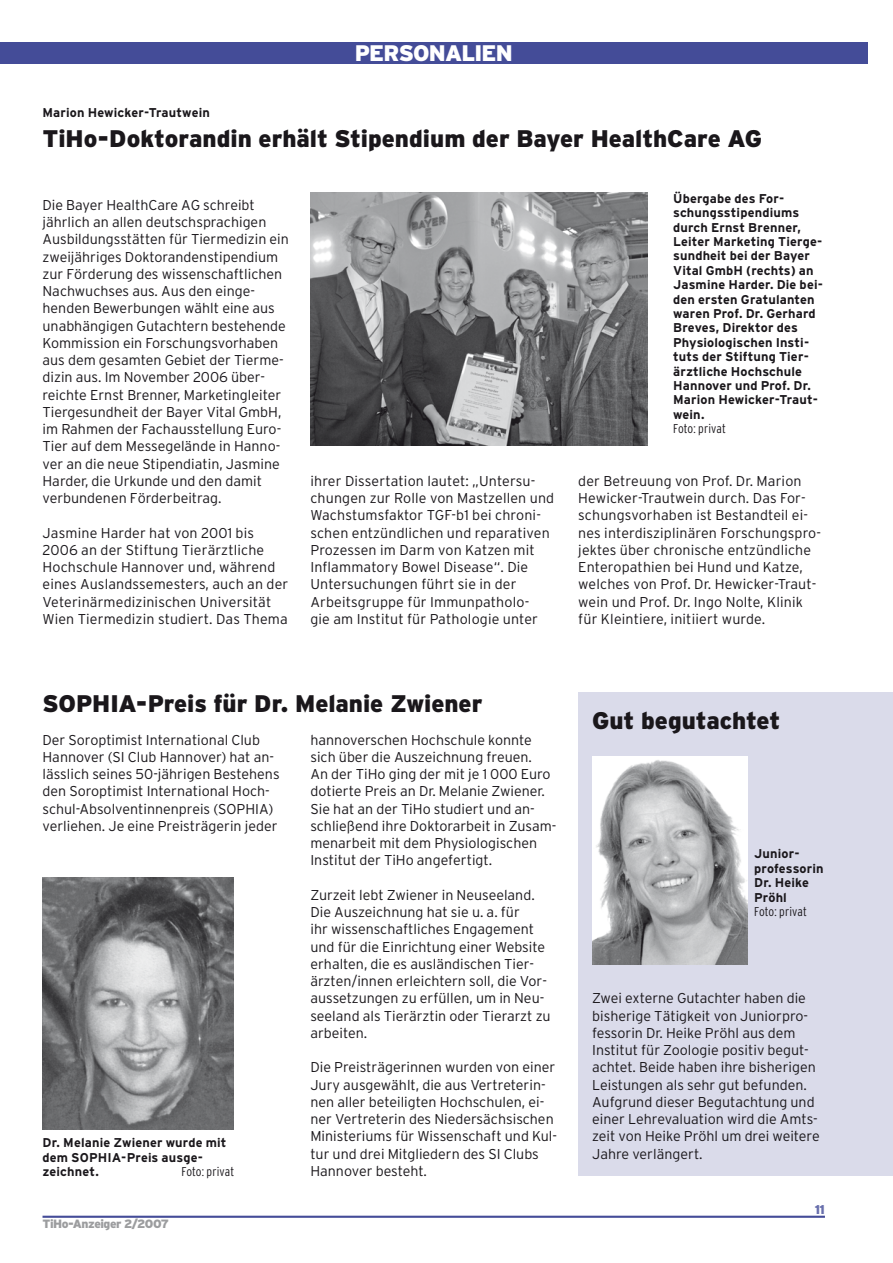
<style>
.page{position:relative;width:893px;height:1263px;background:#fff}
.page>*{position:absolute;margin:0;border:0;box-sizing:border-box;transform-origin:0 0}
.t1{font:900 24px "Interstate";color:#1a171b}
.t2{font:900 22.5px "Interstate";letter-spacing:-.035em;color:#fff}
.t3{font:300 14.25px/17.2px "Interstate";color:#1a171b}
.t4{font:700 12.75px/14.4px "Interstate";letter-spacing:.01em;color:#1a171b}
.t5{font:300 condensed 12.75px "Interstate";letter-spacing:.01em;color:#1a171b}
.t6{font:900 12.75px "Interstate";color:#6970ad}
.t7{font:900 12px "Interstate";letter-spacing:-.035em;color:#9c9d9f}
</style>
<div class="page">
<div style="left:578px;top:693px;width:315px;height:483px;background:#dadbea"></div>
<hr style="left:43px;top:1216px;width:782px;height:2px;background:#444c98">
<img style="left:310px;top:193px;width:338px;height:253px">
<img style="left:43px;top:878px;width:191px;height:252px">
<img style="left:592px;top:756px;width:155px;height:208px">
<div style="left:0;top:43px;width:867px;height:21px;background:#444c98"></div>
<h2 class="t2" style="left:355px;top:40px;width:160px">PERSONALIEN</h2>
<p class="t4" style="left:43px;top:105px;width:169px">Marion Hewicker-Trautwein</p>
<h1 class="t1" style="left:43px;top:125px;width:721px">TiHo-Doktorandin erhält Stipendium der Bayer HealthCare AG</h1>
<p class="t3" style="left:43px;top:196px;width:248px">Die Bayer HealthCare AG schreibt jährlich an allen deutschsprachigen Ausbildungsstätten für Tiermedizin ein zweijähriges Doktorandenstipendium zur Förderung des wissenschaftlichen Nachwuchses aus. Aus den einge&shy;henden Bewerbungen wählt eine aus unabhängigen Gutachtern bestehende Kommission ein Forschungsvorhaben aus dem gesamten Gebiet der Tierme&shy;dizin aus. Im November 2006 über&shy;reichte Ernst Brenner, Marketingleiter Tiergesundheit der Bayer Vital GmbH, im Rahmen der Fachausstellung Euro-Tier auf dem Messegelände in Hanno&shy;ver an die neue Stipendiatin, Jasmine Harder, die Urkunde und den damit verbundenen Förderbeitrag.</p>
<p class="t3" style="left:43px;top:524px;width:247px">Jasmine Harder hat von 2001 bis 2006 an der Stiftung Tierärztliche Hochschule Hannover und, während eines Auslandssemesters, auch an der Veterinärmedizinischen Universität Wien Tiermedizin studiert. Das Thema</p>
<p class="t4" style="left:673px;top:191px;width:151px">Übergabe des For&shy;schungsstipendiums durch Ernst Brenner,<br>Leiter Marketing Tierge&shy;sundheit bei der Bayer<br>Vital GmbH (rechts) an<br>Jasmine Harder. Die bei&shy;den ersten Gratulanten waren Prof. Dr. Gerhard<br>Breves, Direktor des<br>Physiologischen Insti&shy;tuts der Stiftung Tier&shy;ärztliche Hochschule<br>Hannover und Prof. Dr.<br>Marion Hewicker-Traut&shy;wein.</p>
<p class="t5" style="left:673px;top:422px;width:54px">Foto: privat</p>
<p class="t3" style="left:310px;top:472px;width:245px">ihrer Dissertation lautet: „Untersu&shy;chungen zur Rolle von Mastzellen und Wachstumsfaktor TGF-b1 bei chroni&shy;schen entzündlichen und reparativen Prozessen im Darm von Katzen mit Inflammatory Bowel Disease“. Die Untersuchungen führt sie in der Arbeitsgruppe für Immunpatholo-<br>gie am Institut für Pathologie unter</p>
<p class="t3" style="left:578px;top:472px;width:244px">der Betreuung von Prof. Dr. Marion Hewicker-Trautwein durch. Das For&shy;schungsvorhaben ist Bestandteil ei&shy;nes interdisziplinären Forschungspro&shy;jektes über chronische entzündliche Enteropathien bei Hund und Katze, welches von Prof. Dr. Hewicker-Traut&shy;wein und Prof. Dr. Ingo Nolte, Klinik für Kleintiere, initiiert wurde.</p>
<h1 class="t1" style="left:43px;top:690px;width:441px">SOPHIA-Preis für Dr. Melanie Zwiener</h1>
<p class="t3" style="left:43px;top:731px;width:239px">Der Soroptimist International Club Hannover (SI Club Hannover) hat an&shy;lässlich seines 50-jährigen Bestehens den Soroptimist International Hoch&shy;schul-Absolventinnenpreis (SOPHIA) verliehen. Je eine Preisträgerin jeder</p>
<p class="t3" style="left:310px;top:731px;width:247px">hannoverschen Hochschule konnte sich über die Auszeichnung freuen.<br>An der TiHo ging der mit je 1 000 Euro dotierte Preis an Dr. Melanie Zwiener.<br>Sie hat an der TiHo studiert und an&shy;schließend ihre Doktorarbeit in Zusam&shy;menarbeit mit dem Physiologischen Institut der TiHo angefertigt.</p>
<p class="t3" style="left:310px;top:886px;width:242px">Zurzeit lebt Zwiener in Neuseeland.<br>Die Auszeichnung hat sie u. a. für<br>ihr wissenschaftliches Engagement und für die Einrichtung einer Website erhalten, die es ausländischen Tier&shy;ärzten/innen erleichtern soll, die Vor&shy;aussetzungen zu erfüllen, um in Neu&shy;seeland als Tierärztin oder Tierarzt zu arbeiten.</p>
<p class="t3" style="left:310px;top:1059px;width:248px">Die Preisträgerinnen wurden von einer Jury ausgewählt, die aus Vertreterin&shy;nen aller beteiligten Hochschulen, ei&shy;ner Vertreterin des Niedersächsischen Ministeriums für Wissenschaft und Kul&shy;tur und drei Mitgliedern des SI Clubs Hannover besteht.</p>
<p class="t4" style="left:43px;top:1136px;width:185px">Dr. Melanie Zwiener wurde mit dem SOPHIA-Preis ausge&shy;zeichnet.</p>
<p class="t5" style="left:181px;top:1164px;width:54px">Foto: privat</p>
<p class="t7" style="left:43px;top:1217px;width:128px">TiHo-Anzeiger 2/2007</p>
<h1 class="t1" style="left:592px;top:707px;width:190px">Gut begutachtet</h1>
<p class="t4" style="left:754px;top:847px;width:71px">Junior&shy;professorin<br>Dr. Heike<br>Pröhl</p>
<p class="t5" style="left:754px;top:904px;width:54px">Foto: privat</p>
<p class="t3" style="left:592px;top:990px;width:229px">Zwei externe Gutachter haben die bisherige Tätigkeit von Juniorpro&shy;fessorin Dr. Heike Pröhl aus dem Institut für Zoologie positiv begut&shy;achtet. Beide haben ihre bisherigen Leistungen als sehr gut befunden.<br>Aufgrund dieser Begutachtung und einer Lehrevaluation wird die Amts&shy;zeit von Heike Pröhl um drei weitere Jahre verlängert.</p>
<p class="t6" style="left:815px;top:1202px;width:12px">11</p>
</div>
